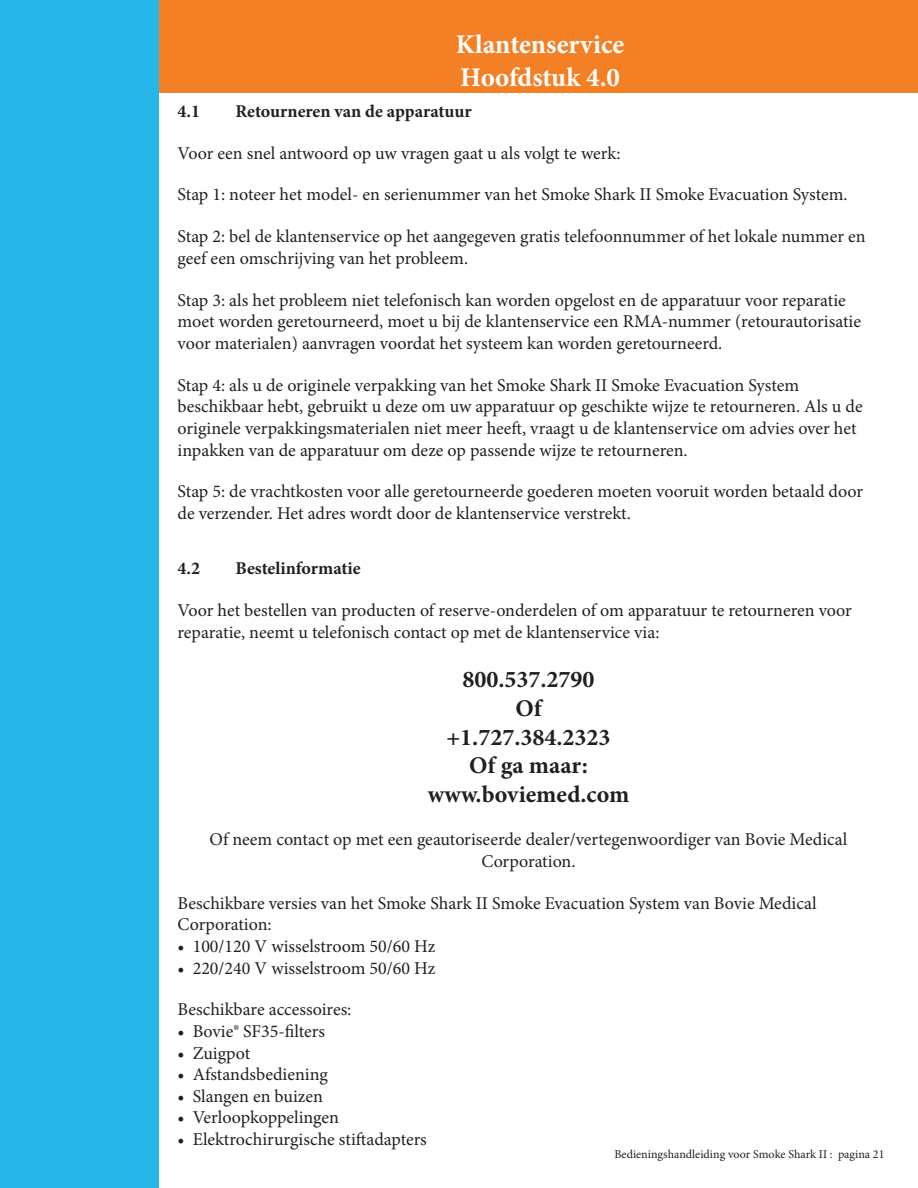
<style>
.page{position:relative;width:918px;height:1188px;background:#fff}
.page>*{position:absolute;margin:0;border:0;box-sizing:border-box;transform-origin:0 0}
.t1{font:700 27px "Minion Pro";color:#fff}
.t2{font:700 24px "Minion Pro";color:#231f20}
.Body{font:18px/21.6px "Minion Pro";color:#231f20}
.Bullets{font:18px "Minion Pro";color:#231f20}
.Body-2{font:700 18px "Minion Pro";letter-spacing:-.005em;color:#231f20}
.Bullets_space{font:18px "Minion Pro";color:#231f20}
.t3{font:12px "Minion Pro";color:#231f20}
</style>
<div class="page">
<div style="left:151px;top:0;width:767px;height:93px;background:#f48026"></div>
<div style="left:0;top:0;width:159px;height:1188px;background:#26b6ea"></div>
<p class="t1" style="left:456px;top:26px;width:170px">Klantenservice</p>
<p class="t1" style="left:460px;top:58px;width:162px">Hoofdstuk 4.0</p>
<p class="Body-2" style="left:178px;top:98px;width:24px">4.1</p>
<p class="Body-2" style="left:235px;top:98px;width:238px">Retourneren van de apparatuur</p>
<p class="Body" style="left:178px;top:142px;width:444px">Voor een snel antwoord op uw vragen gaat u als volgt te werk:</p>
<p class="Body" style="left:178px;top:184px;width:672px">Stap 1: noteer het model- en serienummer van het Smoke Shark II Smoke Evacuation System.</p>
<p class="Body" style="left:178px;top:226px;width:690px">Stap 2: bel de klantenservice op het aangegeven gratis telefoonnummer of het lokale nummer en geef een omschrijving van het probleem.</p>
<p class="Body" style="left:178px;top:289px;width:685px">Stap 3: als het probleem niet telefonisch kan worden opgelost en de apparatuur voor reparatie moet worden geretourneerd, moet u bij de klantenservice een RMA-nummer (retourautorisatie voor materialen) aanvragen voordat het systeem kan worden geretourneerd.</p>
<p class="Body" style="left:178px;top:374px;width:687px">Stap 4: als u de originele verpakking van het Smoke Shark II Smoke Evacuation System beschikbaar hebt, gebruikt u deze om uw apparatuur op geschikte wijze te retourneren. Als u de originele verpakkingsmaterialen niet meer heeft, vraagt u de klantenservice om advies over het inpakken van de apparatuur om deze op passende wijze te retourneren.</p>
<p class="Body" style="left:178px;top:481px;width:687px">Stap 5: de vrachtkosten voor alle geretourneerde goederen moeten vooruit worden betaald door de verzender. Het adres wordt door de klantenservice verstrekt.</p>
<p class="Body-2" style="left:178px;top:556px;width:24px">4.2</p>
<p class="Body-2" style="left:235px;top:556px;width:127px">Bestelinformatie</p>
<p class="Body" style="left:178px;top:600px;width:676px">Voor het bestellen van producten of reserve-onderdelen of om apparatuur te retourneren voor reparatie, neemt u telefonisch contact op met de klantenservice via:</p>
<p class="t2" style="left:462px;top:662px;width:134px">800.537.2790</p>
<p class="t2" style="left:515px;top:691px;width:28px">Of</p>
<p class="t2" style="left:446px;top:720px;width:166px">+1.727.384.2323</p>
<p class="t2" style="left:469px;top:749px;width:120px">Of ga maar:</p>
<p class="t2" style="left:428px;top:778px;width:203px">www.boviemed.com</p>
<p class="Body" style="left:210px;top:829px;width:639px;text-align:center">Of neem contact op met een geautoriseerde dealer/vertegenwoordiger van Bovie Medical<br>Corporation.</p>
<p class="Body" style="left:178px;top:892px;width:641px">Beschikbare versies van het Smoke Shark II Smoke Evacuation System van Bovie Medical<br>Corporation:</p>
<p class="Bullets" style="left:178px;top:934px;width:259px">• 100/120 V wisselstroom 50/60 Hz</p>
<p class="Bullets_space" style="left:178px;top:956px;width:259px">• 220/240 V wisselstroom 50/60 Hz</p>
<p class="Bullets" style="left:178px;top:998px;width:175px">Beschikbare accessoires:</p>
<p class="Bullets" style="left:178px;top:1019px;width:149px">• Bovie® SF35-filters</p>
<p class="Bullets" style="left:178px;top:1041px;width:74px">• Zuigpot</p>
<p class="Bullets" style="left:178px;top:1062px;width:152px">• Afstandsbediening</p>
<p class="Bullets" style="left:178px;top:1084px;width:147px">• Slangen en buizen</p>
<p class="Bullets" style="left:178px;top:1106px;width:163px">• Verloopkoppelingen</p>
<p class="Bullets" style="left:178px;top:1127px;width:251px">• Elektrochirurgische stiftadapters</p>
<p class="t3" style="left:615px;top:1146px;width:271px">Bedieningshandleiding voor Smoke Shark II : pagina 21</p>
</div>
